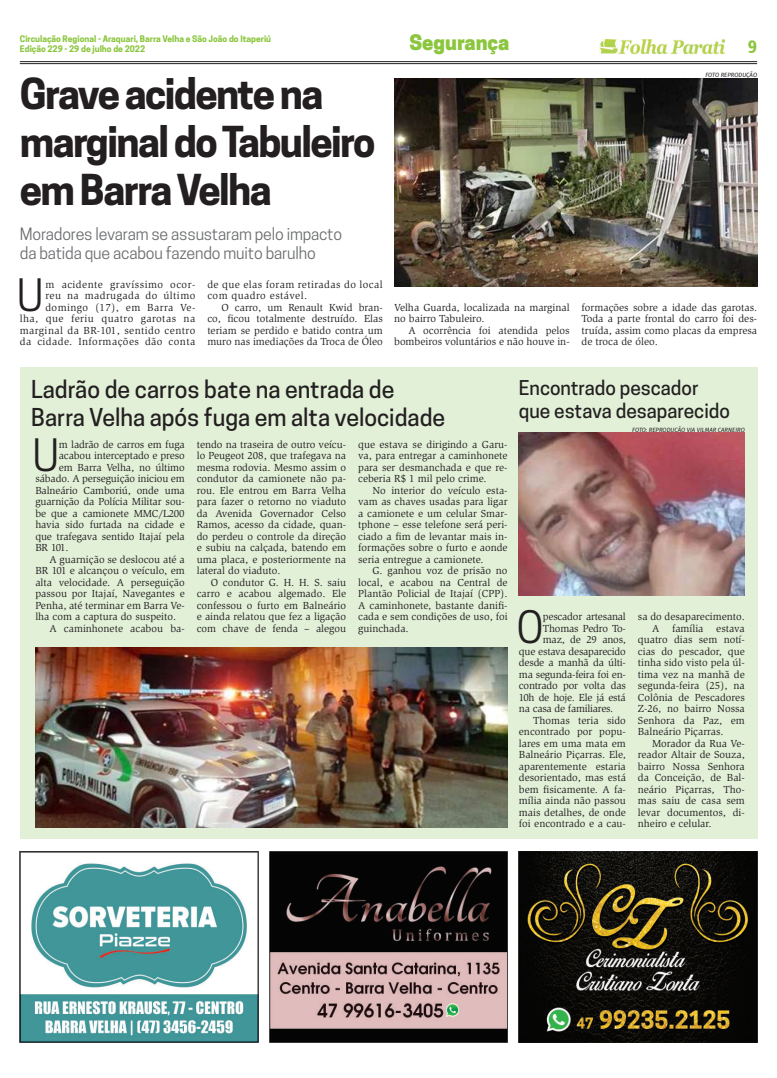
<style>
.page{position:relative;width:777px;height:1078px;background:#fff}
.page>*{position:absolute;margin:0;border:0;box-sizing:border-box;transform-origin:0 0}
.t1{font:41.9px "Cooper Hewitt";color:#231f20}
.t2{font:700 40px/48px "Cooper Hewitt";letter-spacing:-.04em;color:#231f20}
.t3{font:500 23.1px/27.8px "Cooper Hewitt";color:#231f20}
.t4{font:800 20px "Cooper Hewitt";color:#8bc63e}
.t5{font:500 19.1px/23px "Cooper Hewitt";color:#231f20}
.t6{font:18px "Humanist 777 BT Black Condensed B";color:#8bc63e}
.t7{font:16px/19.2px "Cooper Hewitt";letter-spacing:-.01em;color:#6c6d70}
.t8{font:10.5px/11.5px "Slimbach Std";color:#231f20;text-align:justify}
.t9{font:10.5px/11.5px "Slimbach Std";letter-spacing:.04em;color:#231f20;text-align:right}
.t10{font:10.5px "Slimbach Std";letter-spacing:-.02em;color:#231f20}
.t11{font:700 8.5px/10px "Cooper Hewitt";color:#8bc63e}
.t12{font:italic 6px "Fira Sans";color:#231f20}
</style>
<div class="page">
<hr style="left:20px;top:61px;width:737px;height:1px;background:#231f20">
<hr style="left:20px;top:63px;width:737px;height:1px;background:#231f20">
<img style="left:599px;top:40px;width:125px;height:14px">
<div style="left:20px;top:367px;width:737px;height:471px;background:#e2f0d8"></div>
<img style="left:20px;top:851px;width:238px;height:191px">
<img style="left:269px;top:851px;width:238px;height:191px">
<img style="left:519px;top:851px;width:238px;height:191px">
<img style="left:35px;top:647px;width:472px;height:180px">
<img style="left:394px;top:79px;width:363px;height:207px">
<img style="left:519px;top:432px;width:226px;height:163px">
<p class="t11" style="left:20px;top:34px;width:253px">Circulação Regional - Araquari, Barra Velha e São João do Itaperiú<br>Edição 229 - 29 de julho de 2022</p>
<h3 class="t4" style="left:409px;top:31px;width:101px">Segurança</h3>
<h2 class="t2" style="left:20px;top:70px;width:357px">Grave acidente na marginal do Tabuleiro em Barra Velha</h2>
<h3 class="t7" style="left:20px;top:224px;width:324px">Moradores levaram se assustaram pelo impacto da batida que acabou fazendo muito barulho</h3>
<h1 class="t1" style="left:17px;top:270px;width:28px">U</h1>
<p class="t9" style="left:20px;top:278px;width:177px">m acidente gravíssimo ocor-<br>reu na madrugada do último domingo (17), em Barra Ve-<br>lha, que feriu quatro garotas na marginal da BR-101, sentido centro da cidade. Informações dão conta</p>
<p class="t9" style="left:207px;top:278px;width:177px;text-align:left">de que elas foram retiradas do local com quadro estável.</p>
<p class="t8" style="left:207px;top:301px;width:177px;text-indent:14px">O carro, um Renault Kwid bran&shy;co, ficou totalmente destruído. Elas teriam se perdido e batido contra um muro nas imediações da Troca de Óleo</p>
<p class="t8" style="left:394px;top:301px;width:177px">Velha Guarda, localizada na marginal no bairro Tabuleiro.</p>
<p class="t8" style="left:394px;top:324px;width:177px;text-align:right">A ocorrência foi atendida pelos bombeiros voluntários e não houve in-</p>
<h3 class="t6" style="left:747px;top:36px;width:11px">9</h3>
<p class="t12" style="left:705px;top:70px;width:53px">FOTO REPRODUÇÃO</p>
<p class="t8" style="left:581px;top:301px;width:177px">formações sobre a idade das garotas.<br>Toda a parte frontal do carro foi des&shy;truída, assim como placas da empresa de troca de óleo.</p>
<h3 class="t3" style="left:31px;top:375px;width:415px">Ladrão de carros bate na entrada de<br>Barra Velha após fuga em alta velocidade</h3>
<h3 class="t5" style="left:519px;top:376px;width:212px">Encontrado pescador que estava desaparecido</h3>
<p class="t12" style="left:632px;top:425px;width:114px">FOTO: REPRODUÇÃO VIA VILMAR CARNEIRO</p>
<h1 class="t1" style="left:32px;top:430px;width:28px">U</h1>
<p class="t8" style="left:59px;top:438px;width:127px">m ladrão de carros em fuga</p>
<p class="t8" style="left:59px;top:450px;width:127px">acabou interceptado e preso</p>
<p class="t8" style="left:59px;top:461px;width:127px">em Barra Velha, no último</p>
<p class="t8" style="left:35px;top:473px;width:151px">sábado. A perseguição iniciou em</p>
<p class="t8" style="left:35px;top:484px;width:151px">Balneário Camboriú, onde uma</p>
<p class="t8" style="left:35px;top:496px;width:151px">guarnição da Polícia Militar sou-</p>
<p class="t8" style="left:35px;top:507px;width:151px">be que a camionete MMC/L200</p>
<p class="t8" style="left:35px;top:519px;width:151px">havia sido furtada na cidade e</p>
<p class="t8" style="left:35px;top:530px;width:151px">que trafegava sentido Itajaí pela</p>
<p class="t8" style="left:35px;top:542px;width:35px">BR 101.</p>
<p class="t8" style="left:50px;top:553px;width:137px">A guarnição se deslocou até a</p>
<p class="t8" style="left:35px;top:565px;width:151px">BR 101 e alcançou o veículo, em</p>
<p class="t8" style="left:35px;top:576px;width:151px">alta velocidade. A perseguição</p>
<p class="t8" style="left:35px;top:588px;width:151px">passou por Itajaí, Navegantes e</p>
<p class="t8" style="left:35px;top:599px;width:151px">Penha, até terminar em Barra Ve-</p>
<p class="t8" style="left:35px;top:611px;width:142px">lha com a captura do suspeito.</p>
<p class="t8" style="left:50px;top:622px;width:137px">A caminhonete acabou ba-</p>
<p class="t8" style="left:197px;top:438px;width:151px">tendo na traseira de outro veícu&shy;lo Peugeot 208, que trafegava na mesma rodovia. Mesmo assim o condutor da camionete não pa&shy;rou. Ele entrou em Barra Velha para fazer o retorno no viaduto da Avenida Governador Celso Ramos, acesso da cidade, quan&shy;do perdeu o controle da direção e subiu na calçada, batendo em uma placa, e posteriormente na lateral do viaduto.</p>
<p class="t8" style="left:197px;top:576px;width:151px;text-indent:14px">O condutor G. H. H. S. saiu carro e acabou algemado. Ele confessou o furto em Balneário e ainda relatou que fez a ligação com chave de fenda – alegou</p>
<p class="t8" style="left:358px;top:438px;width:151px">que estava se dirigindo a Garu&shy;va, para entregar a caminhonete para ser desmanchada e que re&shy;ceberia R$ 1 mil pelo crime.</p>
<p class="t8" style="left:358px;top:484px;width:151px;text-indent:14px">No interior do veículo esta&shy;vam as chaves usadas para ligar a camionete e um celular Smar&shy;tphone – esse telefone será peri&shy;ciado a fim de levantar mais in&shy;formações sobre o furto e aonde seria entregue a camionete.</p>
<p class="t8" style="left:358px;top:565px;width:151px;text-indent:14px">G. ganhou voz de prisão no local, e acabou na Central de Plantão Policial de Itajaí (CPP).<br>A caminhonete, bastante danifi&shy;cada e sem condições de uso, foi guinchada.</p>
<h1 class="t1" style="left:516px;top:602px;width:29px">O</h1>
<p class="t10" style="left:543px;top:610px;width:84px">pescador artesanal</p>
<p class="t10" style="left:543px;top:622px;width:84px">Thomas Pedro To-</p>
<p class="t10" style="left:543px;top:633px;width:84px">maz, de 29 anos,</p>
<p class="t10" style="left:519px;top:645px;width:108px">que estava desaparecido</p>
<p class="t10" style="left:519px;top:656px;width:108px">desde a manhã da últi-</p>
<p class="t10" style="left:519px;top:668px;width:108px">ma segunda-feira foi en-</p>
<p class="t10" style="left:519px;top:679px;width:108px">contrado por volta das</p>
<p class="t10" style="left:519px;top:691px;width:108px">10h de hoje. Ele já está</p>
<p class="t10" style="left:519px;top:702px;width:96px">na casa de familiares.</p>
<p class="t8" style="left:533px;top:714px;width:94px">Thomas teria sido</p>
<p class="t8" style="left:519px;top:725px;width:108px">encontrado por popu-</p>
<p class="t8" style="left:519px;top:737px;width:108px">lares em uma mata em</p>
<p class="t8" style="left:519px;top:748px;width:108px">Balneário Piçarras. Ele,</p>
<p class="t8" style="left:519px;top:760px;width:108px">aparentemente estaria</p>
<p class="t8" style="left:519px;top:771px;width:108px">desorientado, mas está</p>
<p class="t8" style="left:519px;top:783px;width:108px">bem fisicamente. A fa-</p>
<p class="t8" style="left:519px;top:794px;width:108px">mília ainda não passou</p>
<p class="t8" style="left:519px;top:806px;width:108px">mais detalhes, de onde</p>
<p class="t8" style="left:519px;top:817px;width:108px">foi encontrado e a cau-</p>
<p class="t8" style="left:638px;top:610px;width:108px">sa do desaparecimento.</p>
<p class="t8" style="left:652px;top:622px;width:94px">A família estava</p>
<p class="t8" style="left:638px;top:633px;width:108px">quatro dias sem notí-</p>
<p class="t8" style="left:638px;top:645px;width:108px">cias do pescador, que</p>
<p class="t8" style="left:638px;top:656px;width:108px">tinha sido visto pela úl-</p>
<p class="t8" style="left:638px;top:668px;width:108px">tima vez na manhã de</p>
<p class="t8" style="left:638px;top:679px;width:108px">segunda-feira (25), na</p>
<p class="t8" style="left:638px;top:691px;width:108px">Colônia de Pescadores</p>
<p class="t8" style="left:638px;top:702px;width:108px">Z-26, no bairro Nossa</p>
<p class="t8" style="left:638px;top:714px;width:108px">Senhora da Paz, em</p>
<p class="t8" style="left:638px;top:725px;width:87px">Balneário Piçarras.</p>
<p class="t8" style="left:652px;top:737px;width:94px">Morador da Rua Ve-</p>
<p class="t8" style="left:638px;top:748px;width:108px">reador Altair de Souza,</p>
<p class="t8" style="left:638px;top:760px;width:108px">bairro Nossa Senhora</p>
<p class="t8" style="left:638px;top:771px;width:108px">da Conceição, de Bal-</p>
<p class="t8" style="left:638px;top:783px;width:108px">neário Piçarras, Tho-</p>
<p class="t8" style="left:638px;top:794px;width:108px">mas saiu de casa sem</p>
<p class="t8" style="left:638px;top:806px;width:108px">levar documentos, di-</p>
<p class="t8" style="left:638px;top:817px;width:75px">nheiro e celular.</p>
</div>
